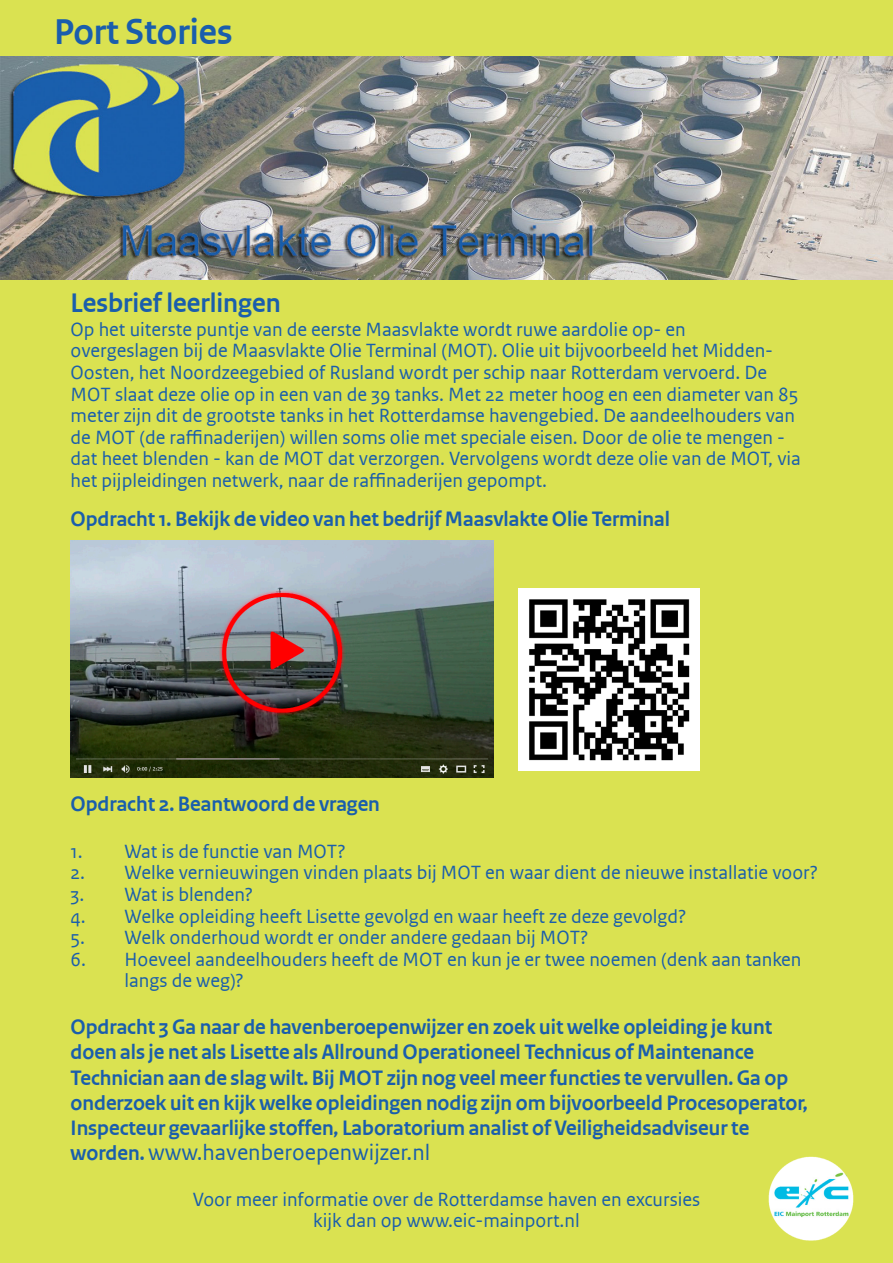
<style>
.page{position:relative;width:893px;height:1263px;background:#dae251}
.page>*{position:absolute;margin:0;border:0;box-sizing:border-box;transform-origin:0 0}
.t1{font:700 36px "Rijksoverheid Sans Heading";color:#1a5eac}
.t2{font:700 27px "Rijksoverheid Sans Heading";color:#1a5eac}
.t3{font:700 21px/25.2px "Rijksoverheid Sans Heading";color:#1a5eac}
.t4{font:21px "Rijksoverheid Sans Text";color:#1a5eac}
.t5{font:18px/21.6px "Rijksoverheid Sans Text";color:#1a5eac}
.s1{font-family:"Rijksoverheid Sans Heading";font-weight:700}
</style>
<div class="page">
<img style="left:766px;top:1154px;width:89px;height:88px">
<img style="left:518px;top:589px;width:181px;height:181px">
<img style="left:0;top:56px;width:893px;height:224px">
<img style="left:71px;top:540px;width:423px;height:238px">
<p class="t1" style="left:54px;top:11px;width:180px">Port Stories</p>
<p class="t2" style="left:71px;top:287px;width:212px">Lesbrief leerlingen</p>
<p class="t5" style="left:71px;top:318px;width:617px">Op het uiterste puntje van de eerste Maasvlakte wordt ruwe aardolie op- en</p>
<p class="t5" style="left:71px;top:340px;width:732px">overgeslagen bij de Maasvlakte Olie Terminal (MOT). Olie uit bijvoorbeeld het Midden-Oosten, het Noordzeegebied of Rusland wordt per schip naar Rotterdam vervoerd. De MOT slaat deze olie op in een van de 39 tanks. Met 22 meter hoog en een diameter van 85 meter zijn dit de grootste tanks in het Rotterdamse havengebied. De aandeelhouders van de MOT (de raffinaderijen) willen soms olie met speciale eisen. Door de olie te mengen - dat heet blenden - kan de MOT dat verzorgen. Vervolgens wordt deze olie van de MOT, via het pijpleidingen netwerk, naar de raffinaderijen gepompt.</p>
<p class="t3" style="left:71px;top:506px;width:601px">Opdracht 1. Bekijk de video van het bedrijf Maasvlakte Olie Terminal</p>
<p class="t3" style="left:71px;top:791px;width:311px">Opdracht 2. Beantwoord de vragen</p>
<p class="t5" style="left:71px;top:840px;width:277px">1. Wat is de functie van MOT?</p>
<p class="t5" style="left:71px;top:862px;width:749px">2. Welke vernieuwingen vinden plaats bij MOT en waar dient de nieuwe installatie voor?</p>
<p class="t5" style="left:71px;top:883px;width:184px">3. Wat is blenden?</p>
<p class="t5" style="left:71px;top:905px;width:617px">4. Welke opleiding heeft Lisette gevolgd en waar heeft ze deze gevolgd?</p>
<p class="t5" style="left:71px;top:927px;width:520px">5. Welk onderhoud wordt er onder andere gedaan bij MOT?</p>
<p class="t5" style="left:125px;top:948px;width:678px;text-indent:-54px">6. Hoeveel aandeelhouders heeft de MOT en kun je er twee noemen (denk aan tanken langs de weg)?</p>
<p class="t3" style="left:71px;top:1015px;width:703px">Opdracht 3 Ga naar de havenberoepenwijzer en zoek uit welke opleiding je kunt doen als je net als Lisette als Allround Operationeel Technicus of Maintenance</p>
<p class="t3" style="left:71px;top:1065px;width:739px">Technician aan de slag wilt. Bij MOT zijn nog veel meer functies te vervullen. Ga op onderzoek uit en kijk welke opleidingen nodig zijn om bijvoorbeeld Procesoperator,<br>Inspecteur gevaarlijke stoffen, Laboratorium analist of Veiligheidsadviseur te</p>
<p class="t4" style="left:71px;top:1140px;width:361px"><span class="s1">worden.</span> www.havenberoepenwijzer.nl</p>
<p class="t5" style="left:193px;top:1188px;width:509px;text-align:center">Voor meer informatie over de Rotterdamse haven en excursies kijk dan op www.eic-mainport.nl</p>
</div>
